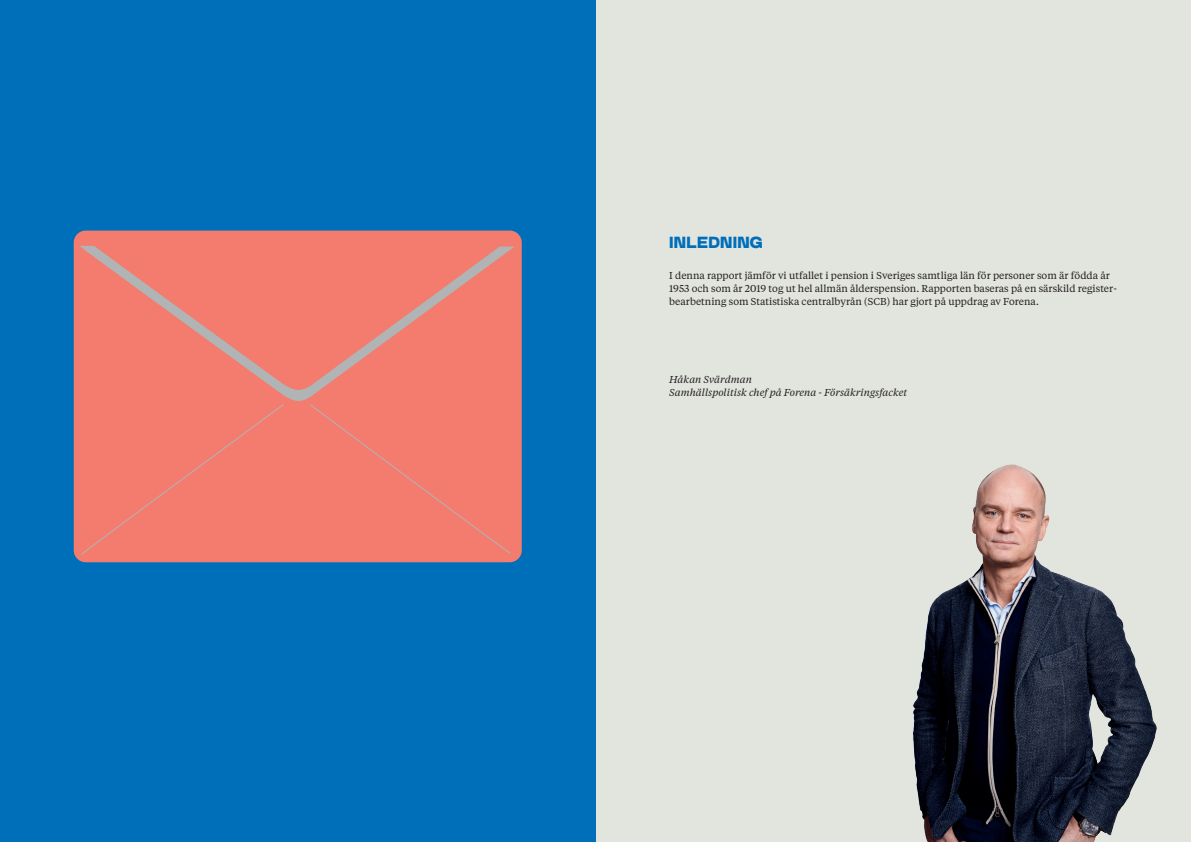
<style>
.page{position:relative;width:1191px;height:842px;background:#fff}
.page>*{position:absolute;margin:0;border:0;box-sizing:border-box;transform-origin:0 0}
.t1{font:18px "Forena";letter-spacing:.01em;color:#006fba}
.t2{font:10px/13px "Tiempos Text";color:#231f20}
.t3{font:italic 10px/13px "Tiempos Text";color:#231f20}
</style>
<div class="page">
<div style="left:595px;top:0;width:596px;height:842px;background:#e2e4de"></div>
<div style="left:0;top:0;width:595px;height:842px;background:#006fba"></div>
<img style="left:913px;top:464px;width:244px;height:378px">
<div style="left:74px;top:231px;width:448px;height:331px;background:#f37c6f;border-radius:12px"></div>
<svg style="left:276px;top:390px;width:44px;height:11px"></svg>
<svg style="left:80px;top:245px;width:434px;height:145px"></svg>
<svg style="left:81px;top:404px;width:203px;height:151px"></svg>
<svg style="left:310px;top:404px;width:201px;height:150px"></svg>
<h1 class="t1" style="left:669px;top:232px;width:95px">INLEDNING</h1>
<p class="t2" style="left:669px;top:268px;width:449px">I denna rapport jämför vi utfallet i pension i Sveriges samtliga län för personer som är födda år<br>1953 och som år 2019 tog ut hel allmän ålderspension. Rapporten baseras på en särskild register&shy;bearbetning som Statistiska centralbyrån (SCB) har gjort på uppdrag av Forena.</p>
<p class="t3" style="left:669px;top:372px;width:240px">Håkan Svärdman<br>Samhällspolitisk chef på Forena - Försäkringsfacket</p>
</div>
